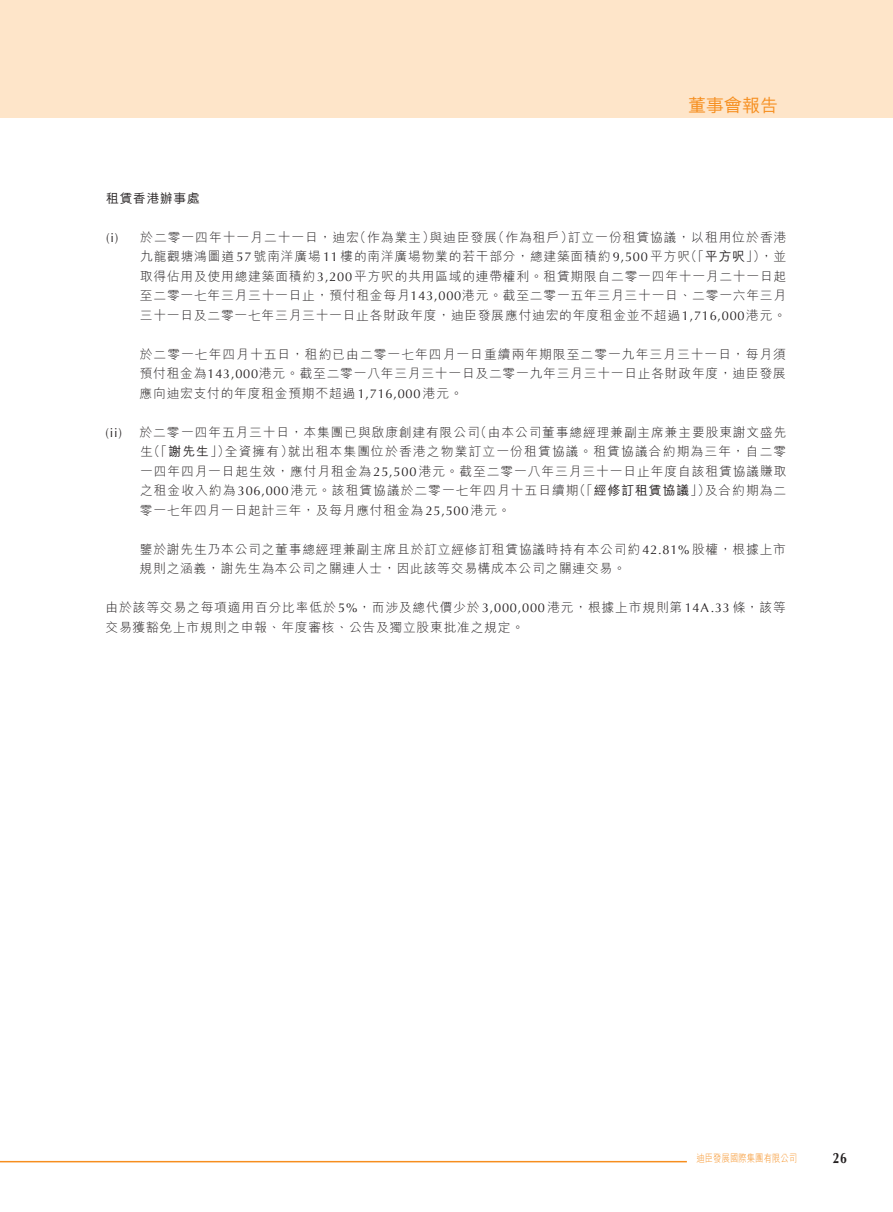
<style>
.page{position:relative;width:893px;height:1212px;background:#fff}
.page>*{position:absolute;margin:0;border:0;box-sizing:border-box;transform-origin:0 0}
.t1{font:500 18px "M Hei HK";color:#f68e1e}
.t2{font:700 15px "Optima";color:#231f20;scale:.8 1}
.t3{font:300 12.75px/19.5px "M Hei HK";letter-spacing:.06em;color:#231f20}
.t4{font:300 12.75px/19.5px "M Hei HK";letter-spacing:.08em;color:#231f20}
.t5{font:300 12.75px "M Hei HK";letter-spacing:.09em;color:#231f20}
.t6{font:500 12.75px "M Hei HK";letter-spacing:.065em;color:#231f20}
.t7{font:12.75px "Optima";color:#231f20}
.t8{font:300 10.5px "M Hei HK";color:#f68e1e;scale:.8 1}
.s1{font-weight:500}
.s2{font-family:"Optima";font-weight:400}
.s3{font-weight:300}
</style>
<div class="page">
<div style="left:1px;top:0;width:892px;height:117px;background:#fee5c9"></div>
<hr style="left:0;top:1161px;width:687px;height:1px;background:#f68e1e">
<p class="t6" style="left:106px;top:189px;width:95px">租賃香港辦事處</p>
<h1 class="t1" style="left:688px;top:92px;width:91px">董事會報告</h1>
<p class="t7" style="left:106px;top:230px;width:14px">)i(</p>
<p class="t7" style="left:106px;top:425px;width:18px">(ii)</p>
<p class="t3" style="left:353px;top:227px;width:83px">（作為業主）</p>
<p class="t3" style="left:492px;top:227px;width:83px">（作為租戶）</p>
<p class="t4" style="left:140px;top:227px;width:220px">於二零一四年十一月二十一日，迪宏</p>
<p class="t4" style="left:568px;top:227px;width:220px">訂立一份租賃協議，以租用位於香港</p>
<p class="t3" style="left:429px;top:227px;width:69px">與迪臣發展</p>
<p class="t3" style="left:684px;top:246px;width:83px">（「<span class="s1">平方呎</span>」）</p>
<p class="t3" style="left:140px;top:246px;width:648px">九龍觀塘鴻圖道<span class="s2">57</span> 號南洋廣場 <span class="s2">11</span> 樓的南洋廣場物業的若干部分，總建築面積約<span class="s2">9,500</span> 平方呎<br>取得佔用及使用總建築面積約<span class="s2">3,200</span>平方呎的共用區域的連帶權利。租賃期限自二零一四年十一月二十一日起至二零一七年三月三十一日止，預付租金每月<span class="s2">143,000</span>港元。截至二零一五年三月三十一日、二零一六年三月三十一日及二零一七年三月三十一日止各財政年度，迪臣發展應付迪宏的年度租金並不超過<span class="s2">1,716,000</span>港元。</p>
<p class="t3" style="left:140px;top:344px;width:648px;text-align:justify">於二零一七年四月十五日，租約已由二零一七年四月一日重續兩年期限至二零一九年三月三十一日，每月須預付租金為<span class="s2">143,000</span>港元。截至二零一八年三月三十一日及二零一九年三月三十一日止各財政年度，迪臣發展應向迪宏支付的年度租金預期不超過<span class="s2">1,716,000</span> 港元。</p>
<p class="t3" style="left:474px;top:422px;width:314px">（由本公司董事總經理兼副主席兼主要股東謝文盛先</p>
<p class="t3" style="left:760px;top:246px;width:28px">，並</p>
<p class="t3" style="left:140px;top:422px;width:342px">於二零一四年五月三十日，本集團已與啟康創建有限公司</p>
<p class="t3" style="left:225px;top:441px;width:70px">全資擁有）</p>
<p class="t3" style="left:147px;top:441px;width:84px">（「<span class="s1">謝先生</span>」）</p>
<p class="t5" style="left:288px;top:443px;width:500px">就出租本集團位於香港之物業訂立一份租賃協議。租賃協議合約期為三年，自二零</p>
<p class="t3" style="left:140px;top:441px;width:14px">生</p>
<p class="t3" style="left:140px;top:461px;width:648px">一四年四月一日起生效，應付月租金為<span class="s2">25,500</span> 港元。截至二零一八年三月三十一日止年度自該租賃協議賺取</p>
<p class="t3" style="left:705px;top:480px;width:83px">及合約期為二</p>
<p class="t4" style="left:140px;top:480px;width:440px">之租金收入約為<span class="s2">306,000</span>港元。該租賃協議於二零一七年四月十五日續期零一七年四月一日起計三年，及每月應付租金為<span class="s2">25,500</span> 港元。</p>
<p class="t3" style="left:140px;top:539px;width:648px">鑒於謝先生乃本公司之董事總經理兼副主席且於訂立經修訂租賃協議時持有本公司約<span class="s2">42.81%</span> 股權，根據上市規則之涵義，謝先生為本公司之關連人士，因此該等交易構成本公司之關連交易。</p>
<p class="t3" style="left:105px;top:597px;width:682px">由於該等交易之每項適用百分比率低於<span class="s2">5%</span>，而涉及總代價少於<span class="s2">3,000,000</span> 港元，根據上市規則第<span class="s2">14A.33</span>條，該等交易獲豁免上市規則之申報、年度審核、公告及獨立股東批准之規定。</p>
<p class="t6" style="left:573px;top:481px;width:139px"><span class="s3">（「</span>經修訂租賃協議<span class="s3">」）</span></p>
<p class="t8" style="left:696px;top:1151px;width:127px">迪臣發展國際集團有限公司</p>
<p class="t2" style="left:833px;top:1149px;width:19px">26</p>
</div>
